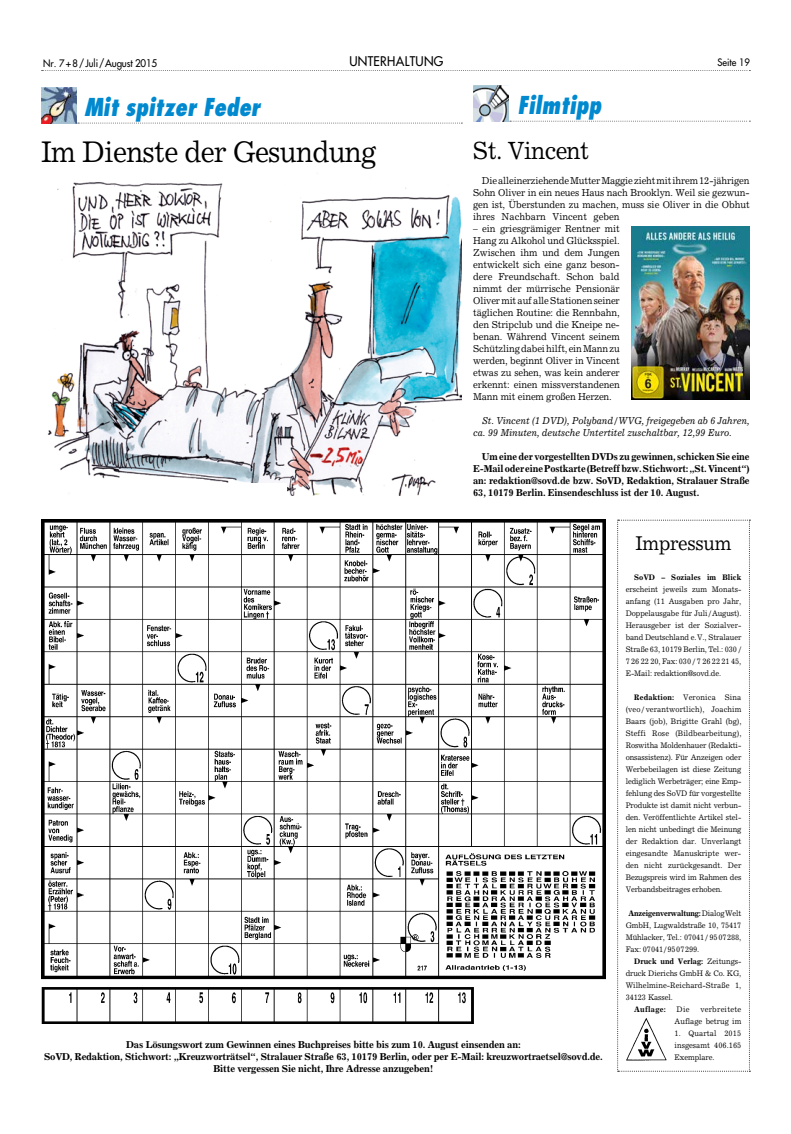
<style>
.page{position:relative;width:791px;height:1134px;background:#fff}
.page>*{position:absolute;margin:0;border:0;box-sizing:border-box;transform-origin:0 0}
.t1{font:30px "Excelsior";letter-spacing:-.025em;color:#000;scale:.93 1}
.t2{font:25px "Excelsior";letter-spacing:-.025em;color:#000;scale:.93 1}
.t3{font:italic 800 condensed 24px "Futura";color:#0089cf;scale:.93 1}
.t4{font:20px "Excelsior";letter-spacing:-.015em;color:#000;scale:.94 1}
.t5{font:13px "Futura";letter-spacing:.025em;color:#000;scale:.94 1}
.t6{font:10.3px "Futura";letter-spacing:-.02em;color:#000;scale:.95 1}
.t7{font:10px/12px "Excelsior";letter-spacing:-.01em;color:#000;text-align:justify;scale:.94 1}
.t8{font:700 10px/12px "Excelsior";letter-spacing:-.02em;color:#000;text-align:center;scale:.96 1}
.t9{font:700 10px/12px "Excelsior";letter-spacing:-.02em;color:#000;text-align:justify;scale:.94 1}
.t10{font:italic 10px/12px "Excelsior";letter-spacing:-.015em;color:#000;scale:.94 1}
.t11{font:10px "Futura";color:#000;scale:.94 1}
.t12{font:8px/12px "Excelsior";letter-spacing:-.015em;color:#000;text-align:justify;scale:.94 1}
.t13{font:700 8px "Excelsior";letter-spacing:.005em;color:#000;scale:.94 1}
.t14{font:700 8px "Excelsior";letter-spacing:.03em;color:#000;scale:.94 1}
.s1{font-size:10px}
.s2{font-weight:700}
</style>
<div class="page">
<img style="left:41px;top:520px;width:565px;height:504px">
<svg style="left:617px;top:520px;width:133px;height:552px"></svg>
<img style="left:41px;top:88px;width:36px;height:36px">
<svg style="left:78px;top:123px;width:384px;height:1px"></svg>
<img style="left:47px;top:173px;width:415px;height:323px">
<img style="left:626px;top:1017px;width:41px;height:44px">
<svg style="left:510px;top:121px;width:240px;height:1px"></svg>
<img style="left:473px;top:86px;width:36px;height:36px">
<img style="left:631px;top:226px;width:118px;height:174px">
<div style="left:88px;top:484px;width:199px;height:31px;background:#fff"></div>
<svg style="left:42px;top:70px;width:708px;height:1px"></svg>
<p class="t6" style="left:43px;top:56px;width:122px"><span class="s1">Nr. 7+8/Jul</span>i/August 2015</p>
<h3 class="t5" style="left:349px;top:52px;width:102px">UNTERHALTUNG</h3>
<p class="t11" style="left:717px;top:56px;width:36px">Seite 19</p>
<h3 class="t3" style="left:85px;top:92px;width:191px">Mit spitzer Feder</h3>
<h1 class="t1" style="left:41px;top:134px;width:362px">Im Dienste der Gesundung</h1>
<h3 class="t3" style="left:517px;top:90px;width:92px">Filmtipp</h3>
<h2 class="t2" style="left:473px;top:136px;width:127px">St. Vincent</h2>
<p class="t7" style="left:473px;top:174px;width:296px;text-indent:9px">Die alleinerziehende Mutter Maggie zieht mit ihrem 12-jährigen Sohn Oliver in ein neues Haus nach Brooklyn. Weil sie gezwun&shy;gen ist, Überstunden zu machen, muss sie Oliver in die Obhut ihres Nachbarn Vincent geben</p>
<p class="t7" style="left:473px;top:222px;width:157px">– ein griesgrämiger Rentner mit Hang zu Alkohol und Glücksspiel.<br>Zwischen ihm und dem Jungen entwickelt sich eine ganz beson&shy;dere Freundschaft. Schon bald nimmt der mürrische Pensionär Oliver mit auf alle Stationen seiner täglichen Routine: die Rennbahn, den Stripclub und die Kneipe ne&shy;benan. Während Vincent seinem Schützling dabei hilft, ein Mann zu werden, beginnt Oliver in Vincent etwas zu sehen, was kein anderer erkennt: einen missverstandenen Mann mit einem großen Herzen.</p>
<p class="t10" style="left:473px;top:414px;width:296px;text-indent:8px">St. Vincent (1 DVD), Polyband/WVG, freigegeben ab 6 Jahren, ca. 99 Minuten, deutsche Untertitel zuschaltbar, 12,99 Euro.</p>
<p class="t9" style="left:473px;top:450px;width:296px;text-indent:9px">Um eine der vorgestellten DVDs zu gewinnen, schicken Sie eine E-Mail oder eine Postkarte (Betreff bzw. Stichwort: „St. Vincent“) an: redaktion@sovd.de bzw. SoVD, Redaktion, Stralauer Straße 63, 10179 Berlin. Einsendeschluss ist der 10. August.</p>
<h3 class="t4" style="left:635px;top:531px;width:104px">Impressum</h3>
<p class="t8" style="left:44px;top:1038px;width:584px">Das Lösungswort zum Gewinnen eines Buchpreises bitte bis zum 10. August einsenden an:<br>SoVD, Redaktion, Stichwort: „Kreuzworträtsel“, Stralauer Straße 63, 10179 Berlin, oder per E-Mail: kreuzwortraetsel@sovd.de.<br>Bitte vergessen Sie nicht, Ihre Adresse anzugeben!</p>
<p class="t13" style="left:634px;top:572px;width:115px">SoVD – Soziales im Blick</p>
<p class="t12" style="left:626px;top:583px;width:125px">erscheint jeweils zum Monats&shy;anfang (11 Ausgaben pro Jahr, Doppelausgabe für Juli/August).<br>Herausgeber ist der Sozialver&shy;band Deutschland e.V., Stralauer Straße 63, 10179 Berlin, Tel.: 030 / 7 26 22 20, Fax: 030 / 7 26 22 21 45, E-Mail: redaktion@sovd.de.</p>
<p class="t12" style="left:626px;top:691px;width:125px;text-indent:9px"><span class="s2">Redaktion:</span> Veronica Sina (veo / verantwortlich), Joachim Baars (job), Brigitte Grahl (bg), Steffi Rose (Bildbearbeitung), Roswitha Moldenhauer (Redakti&shy;onsassistenz). Für Anzeigen oder Werbebeilagen ist diese Zeitung lediglich Werbeträger; eine Emp&shy;fehlung des SoVD für vorgestellte Produkte ist damit nicht verbun&shy;den. Veröffentlichte Artikel stel&shy;len nicht unbedingt die Meinung der Redaktion dar. Unverlangt eingesandte Manuskripte wer&shy;den nicht zurückgesandt. Der Bezugspreis wird im Rahmen des Verbandsbeitrages erhoben.</p>
<p class="t12" style="left:626px;top:907px;width:125px;text-indent:3px"><span class="s2">Anzeigenverwaltung:</span> Dialog Welt GmbH, Lugwaldstraße 10, 75417<br>Mühlacker, Tel.: 07041/ 9507288, Fax: 07041/9507299.</p>
<p class="t12" style="left:626px;top:955px;width:125px;text-indent:9px"><span class="s2">Druck und Verlag:</span> Zeitungs&shy;druck Dierichs GmbH &amp; Co. KG, Wilhelmine-Reichard-Straße 1, 34123 Kassel.</p>
<p class="t14" style="left:634px;top:1004px;width:35px">Auflage:</p>
<p class="t12" style="left:677px;top:1003px;width:15px">Die</p>
<p class="t12" style="left:675px;top:1003px;width:73px;text-align:right">verbreitete<br>Auflage betrug im</p>
<p class="t12" style="left:675px;top:1027px;width:72px">1. Quartal 2015 insgesamt 406.165<br>Exemplare.</p>
</div>
